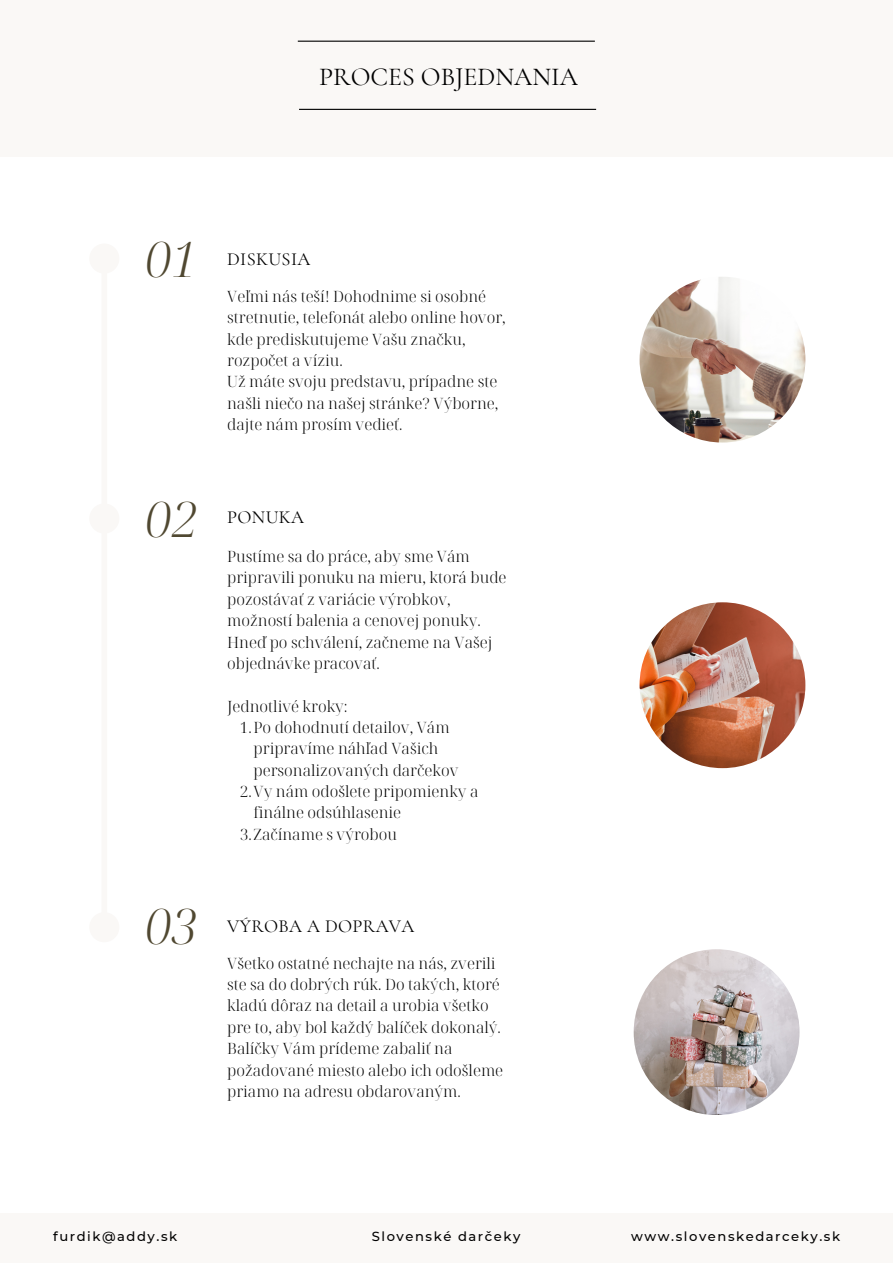
<style>
.page{position:relative;width:893px;height:1264px;background:#fff}
.page>*{position:absolute;margin:0;border:0;box-sizing:border-box;transform-origin:0 0}
.t1{font:italic 300 48.9px "Noto Serif Display";color:#504831}
.t2{font:25.95px "Cormorant Garamond";color:#000}
.t3{font:18.45px "Cormorant Garamond";letter-spacing:.02em;color:#000}
.t4{font:300 15.45px/21.3px "Noto Serif Display";color:#000}
.t5{font:500 13.05px "Montserrat";letter-spacing:.12em;color:#000}
</style>
<div class="page">
<div style="left:101px;top:250px;width:6px;height:677px;background:#faf8f6"></div>
<div style="left:89px;top:243px;width:30px;height:30px;background:#faf8f6;border-radius:50%"></div>
<div style="left:89px;top:503px;width:30px;height:30px;background:#faf8f6;border-radius:50%"></div>
<div style="left:89px;top:912px;width:30px;height:30px;background:#faf8f6;border-radius:50%"></div>
<div style="left:0;top:1212px;width:892px;height:50px;background:#faf8f6"></div>
<img style="left:639px;top:277px;width:166px;height:165px;border-radius:50%">
<img style="left:639px;top:602px;width:166px;height:166px;border-radius:50%">
<img style="left:633px;top:949px;width:166px;height:165px;border-radius:50%">
<div style="left:0;top:0;width:892px;height:156px;background:#faf8f6"></div>
<hr style="left:298px;top:41px;width:297px;height:1px;background:#000">
<hr style="left:299px;top:109px;width:297px;height:1px;background:#000">
<p class="t2" style="left:319px;top:61px;width:260px">PROCES OBJEDNANIA</p>
<p class="t1" style="left:145px;top:224px;width:54px">01</p>
<p class="t1" style="left:145px;top:484px;width:54px">02</p>
<p class="t1" style="left:145px;top:891px;width:54px">03</p>
<p class="t3" style="left:227px;top:248px;width:85px">DISKUSIA</p>
<p class="t4" style="left:227px;top:285px;width:280px">Veľmi nás teší! Dohodnime si osobné stretnutie, telefonát alebo online hovor, kde prediskutujeme Vašu značku, rozpočet a víziu.</p>
<p class="t4" style="left:227px;top:371px;width:273px;text-align:justify">Už máte svoju predstavu, prípadne ste našli niečo na našej stránke? Výborne, dajte nám prosím vedieť.</p>
<p class="t3" style="left:227px;top:506px;width:78px">PONUKA</p>
<p class="t4" style="left:227px;top:545px;width:281px">Pustíme sa do práce, aby sme Vám pripravili ponuku na mieru, ktorá bude pozostávať z variácie výrobkov, možností balenia a cenovej ponuky.</p>
<p class="t4" style="left:227px;top:631px;width:266px">Hneď po schválení, začneme na Vašej objednávke pracovať.</p>
<p class="t4" style="left:227px;top:695px;width:122px">Jednotlivé kroky:</p>
<p class="t4" style="left:253px;top:716px;width:206px;text-indent:-14px">1.Po dohodnutí detailov, Vám pripravíme náhľad Vašich personalizovaných darčekov</p>
<p class="t4" style="left:253px;top:780px;width:226px;text-indent:-14px">2.Vy nám odošlete pripomienky a finálne odsúhlasenie</p>
<p class="t4" style="left:240px;top:823px;width:159px">3.Začíname s výrobou</p>
<p class="t3" style="left:227px;top:914px;width:189px">VÝROBA A DOPRAVA</p>
<p class="t4" style="left:227px;top:952px;width:275px">Všetko ostatné nechajte na nás, zverili ste sa do dobrých rúk. Do takých, ktoré kladú dôraz na detail a urobia všetko pre to, aby bol každý balíček dokonalý.</p>
<p class="t4" style="left:227px;top:1037px;width:277px">Balíčky Vám prídeme zabaliť na požadované miesto alebo ich odošleme priamo na adresu obdarovaným.</p>
<p class="t5" style="left:53px;top:1228px;width:125px">furdik@addy.sk</p>
<p class="t5" style="left:372px;top:1228px;width:150px">Slovenské darčeky</p>
<p class="t5" style="left:631px;top:1228px;width:210px">www.slovenskedarceky.sk</p>
</div>
